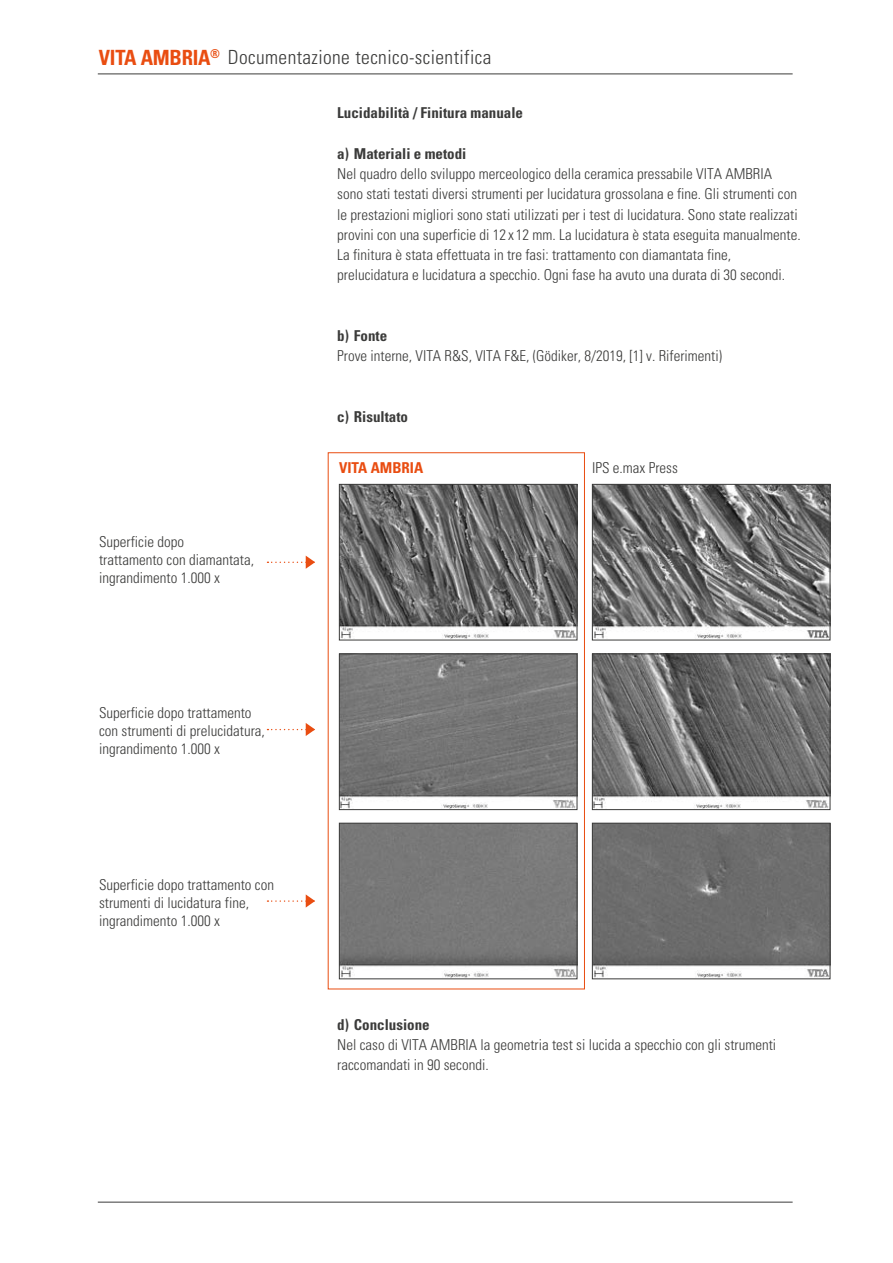
<style>
.page{position:relative;width:893px;height:1263px;background:#fff}
.page>*{position:absolute;margin:0;border:0;box-sizing:border-box;transform-origin:0 0}
.t1{font:300 condensed 19.5px "Univers LT Std";letter-spacing:.02em;color:#3b3b3a}
.t2{font:300 condensed 15px/20.2px "Univers LT Std";color:#3b3b3a}
.t3{font:700 condensed 15px "Univers LT Std";color:#3b3b3a}
.t4{font:700 condensed 15px "Univers LT Std";color:#e94d11}
.s1{font-weight:700;font-size:21px;color:#e94d11}
</style>
<div class="page">
<svg style="left:267px;top:556px;width:48px;height:13px"></svg>
<svg style="left:267px;top:723px;width:48px;height:13px"></svg>
<svg style="left:267px;top:894px;width:48px;height:13px"></svg>
<hr style="left:98px;top:74px;width:695px;height:1px;background:#3b3b3a">
<hr style="left:98px;top:1202px;width:695px;height:1px;background:#3b3b3a">
<img style="left:341px;top:486px;width:234px;height:152px">
<div style="left:339px;top:484px;width:238px;height:156px;border:1px solid #3b3b3a"></div>
<img style="left:594px;top:486px;width:234px;height:152px">
<div style="left:592px;top:484px;width:238px;height:156px;border:1px solid #3b3b3a"></div>
<img style="left:341px;top:656px;width:234px;height:152px">
<div style="left:339px;top:654px;width:238px;height:156px;border:1px solid #3b3b3a"></div>
<img style="left:594px;top:656px;width:234px;height:152px">
<div style="left:592px;top:654px;width:238px;height:156px;border:1px solid #3b3b3a"></div>
<img style="left:341px;top:825px;width:234px;height:152px">
<div style="left:339px;top:823px;width:238px;height:156px;border:1px solid #3b3b3a"></div>
<img style="left:594px;top:825px;width:234px;height:152px">
<div style="left:592px;top:823px;width:238px;height:156px;border:1px solid #3b3b3a"></div>
<div style="left:328px;top:452px;width:257px;height:537px;border:1px solid #e94d11"></div>
<h1 class="t1" style="left:99px;top:45px;width:394px"><span class="s1">VITA AMBRIA</span><sup>®</sup> Documentazione tecnico-scientifica</h1>
<p class="t3" style="left:337px;top:104px;width:187px">Lucidabilità / Finitura manuale</p>
<p class="t3" style="left:337px;top:144px;width:131px">a) Materiali e metodi</p>
<p class="t2" style="left:337px;top:164px;width:465px">Nel quadro dello sviluppo merceologico della ceramica pressabile VITA AMBRIA sono stati testati diversi strumenti per lucidatura grossolana e fine. Gli strumenti con le prestazioni migliori sono stati utilizzati per i test di lucidatura. Sono state realizzati provini con una superficie di 12 x 12 mm. La lucidatura è stata eseguita manualmente.<br>La finitura è stata effettuata in tre fasi: trattamento con diamantata fine, prelucidatura e lucidatura a specchio. Ogni fase ha avuto una durata di 30 secondi.</p>
<p class="t3" style="left:337px;top:327px;width:51px">b) Fonte</p>
<p class="t2" style="left:337px;top:346px;width:386px">Prove interne, VITA R&amp;S, VITA F&amp;E, (Gödiker, 8/2019, [1] v. Riferimenti)</p>
<p class="t3" style="left:337px;top:408px;width:72px">c) Risultato</p>
<p class="t2" style="left:99px;top:533px;width:156px;line-height:18px">Superficie dopo<br>trattamento con diamantata, ingrandimento 1.000 x</p>
<p class="t2" style="left:99px;top:703px;width:167px;line-height:18px">Superficie dopo trattamento con strumenti di prelucidatura, ingrandimento 1.000 x</p>
<p class="t2" style="left:99px;top:876px;width:176px;line-height:18px">Superficie dopo trattamento con strumenti di lucidatura fine, ingrandimento 1.000 x</p>
<p class="t4" style="left:339px;top:459px;width:86px">VITA AMBRIA</p>
<p class="t2" style="left:592px;top:458px;width:87px">IPS e.max Press</p>
<p class="t3" style="left:337px;top:1015px;width:94px">d) Conclusione</p>
<p class="t2" style="left:337px;top:1034px;width:440px">Nel caso di VITA AMBRIA la geometria test si lucida a specchio con gli strumenti raccomandati in 90 secondi.</p>
</div>
